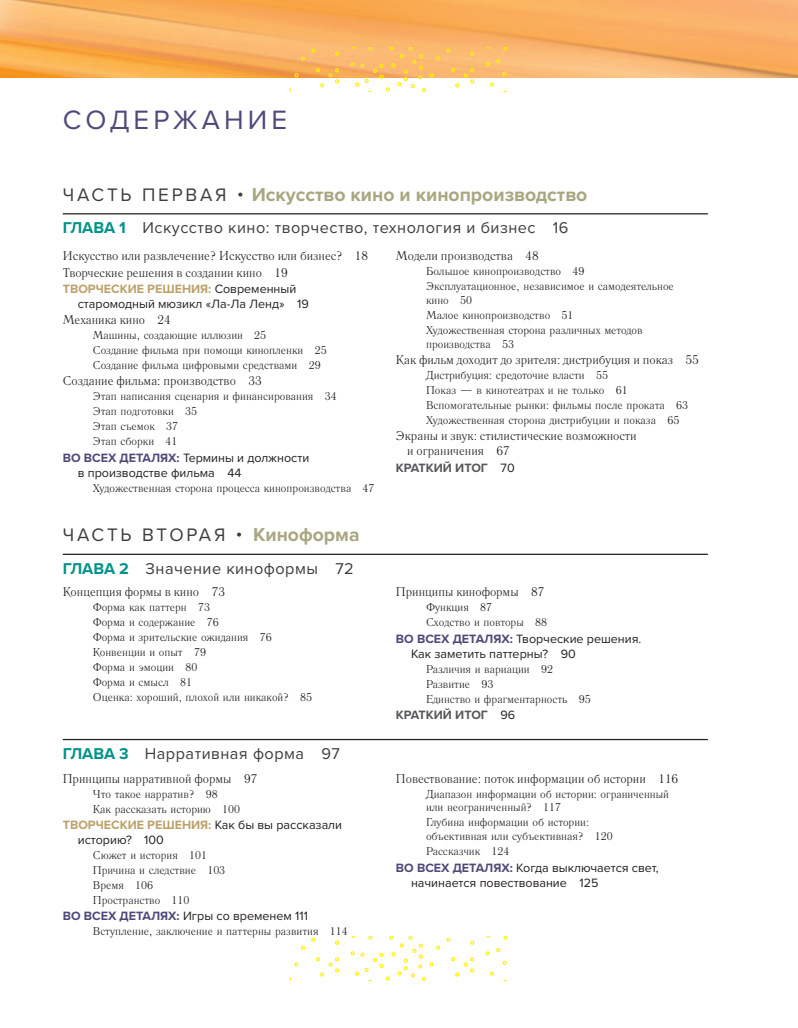
<style>
.page{position:relative;width:798px;height:1028px;background:#fff}
.page>*{position:absolute;margin:0;border:0;box-sizing:border-box;transform-origin:0 0}
.t1{font:27.5px "Proxima Nova";letter-spacing:.15em;color:#4e497a}
.t2{font:700 19.38px "Proxima Nova";color:#a9a682}
.t3{font:18.75px "Proxima Nova";letter-spacing:.15em;color:#3e3e3f}
.t4{font:16.25px "Proxima Nova";letter-spacing:.03em;color:#3e3e3f}
.t5{font:12.5px/16.2px "Literaturnaya";color:#231f20}
.t6{font:12.5px/15px "Proxima Nova";color:#231f20}
.t7{font:700 12.5px "Proxima Nova";color:#57585a}
.t8{font:11.25px/15px "Literaturnaya";color:#231f20}
.s1{font-weight:400;font-size:18.75px;color:#3e3e3f}
.s2{font-weight:700;color:#00938a}
.s3{font-weight:700;color:#bda16b}
.s4{font-weight:700;color:#4e497a}
.s5{font-weight:400;color:#231f20}
.s6{font-weight:700;font-size:19.38px;color:#a9a682}
</style>
<div class="page">
<img style="left:0;top:0;width:797px;height:78px">
<hr style="left:63px;top:213px;width:644px;height:1px;background:#231f20">
<svg style="left:316px;top:68px;width:23px;height:19px"></svg>
<svg style="left:335px;top:52px;width:4px;height:4px"></svg>
<svg style="left:294px;top:73px;width:4px;height:4px"></svg>
<svg style="left:301px;top:57px;width:4px;height:4px"></svg>
<svg style="left:311px;top:49px;width:4px;height:4px"></svg>
<svg style="left:451px;top:68px;width:23px;height:19px"></svg>
<svg style="left:470px;top:52px;width:4px;height:4px"></svg>
<svg style="left:446px;top:49px;width:4px;height:4px"></svg>
<svg style="left:485px;top:62px;width:4px;height:4px"></svg>
<svg style="left:503px;top:47px;width:4px;height:4px"></svg>
<svg style="left:490px;top:83px;width:4px;height:4px"></svg>
<svg style="left:496px;top:59px;width:4px;height:4px"></svg>
<svg style="left:502px;top:72px;width:4px;height:4px"></svg>
<svg style="left:350px;top:47px;width:90px;height:45px"></svg>
<svg style="left:316px;top:957px;width:23px;height:19px"></svg>
<svg style="left:335px;top:940px;width:4px;height:4px"></svg>
<svg style="left:294px;top:962px;width:4px;height:4px"></svg>
<svg style="left:301px;top:945px;width:4px;height:4px"></svg>
<svg style="left:311px;top:937px;width:4px;height:4px"></svg>
<svg style="left:451px;top:957px;width:23px;height:19px"></svg>
<svg style="left:470px;top:940px;width:4px;height:4px"></svg>
<svg style="left:446px;top:937px;width:4px;height:4px"></svg>
<svg style="left:485px;top:951px;width:4px;height:4px"></svg>
<svg style="left:490px;top:971px;width:4px;height:4px"></svg>
<svg style="left:496px;top:948px;width:4px;height:4px"></svg>
<svg style="left:502px;top:960px;width:4px;height:5px"></svg>
<svg style="left:350px;top:936px;width:90px;height:45px"></svg>
<hr style="left:63px;top:553px;width:644px;height:2px;background:#231f20">
<hr style="left:63px;top:739px;width:644px;height:1px;background:#231f20">
<h1 class="t1" style="left:63px;top:109px;width:226px">СОДЕРЖАНИЕ</h1>
<h2 class="t2" style="left:63px;top:184px;width:526px"><span class="s1">ЧАСТЬ ПЕРВАЯ •</span> Искусство кино и кинопроизводство</h2>
<h3 class="t4" style="left:63px;top:221px;width:507px"><span class="s2">ГЛАВА 1</span> Искусство кино: творчество, технология и бизнес 16</h3>
<p class="t5" style="left:63px;top:249px;width:307px">Искусство или развлечение? Искусство или бизнес? 18<br>Творческие решения в создании кино 19</p>
<p class="t6" style="left:78px;top:282px;width:232px;text-indent:-15px"><span class="s3">ТВОРЧЕСКИЕ РЕШЕНИЯ:</span> Современный старомодный мюзикл «Ла-Ла Ленд» 19</p>
<p class="t5" style="left:63px;top:313px;width:109px">Механика кино 24</p>
<p class="t8" style="left:93px;top:329px;width:235px">Машины, создающие иллюзии 25<br>Создание фильма при помощи кинопленки 25<br>Создание фильма цифровыми средствами 29</p>
<p class="t5" style="left:63px;top:374px;width:200px">Создание фильма: производство 33</p>
<p class="t8" style="left:93px;top:390px;width:245px">Этап написания сценария и финансирования 34<br>Этап подготовки 35<br>Этап съемок 37<br>Этап сборки 41</p>
<p class="t6" style="left:78px;top:451px;width:233px;text-indent:-15px"><span class="s4">ВО ВСЕХ ДЕТАЛЯХ:</span> Термины и должности в производстве фильма 44</p>
<p class="t8" style="left:93px;top:481px;width:283px">Художественная сторона процесса кинопроизводства 47</p>
<p class="t5" style="left:396px;top:249px;width:144px">Модели производства 48</p>
<p class="t8" style="left:426px;top:265px;width:249px">Большое кинопроизводство 49<br>Эксплуатационное, независимое и самодеятельное</p>
<p class="t8" style="left:426px;top:294px;width:218px">кино 50<br>Малое кинопроизводство 51<br>Художественная сторона различных методов</p>
<p class="t8" style="left:426px;top:337px;width:89px">производства 53</p>
<p class="t5" style="left:396px;top:353px;width:304px">Как фильм доходит до зрителя: дистрибуция и показ 55</p>
<p class="t8" style="left:426px;top:369px;width:263px">Дистрибуция: средоточие власти 55<br>Показ — в кинотеатрах и не только 61<br>Вспомогательные рынки: фильмы после проката 63<br>Художественная сторона дистрибуции и показа 65</p>
<p class="t5" style="left:407px;top:430px;width:231px;line-height:15px;text-indent:-11px">Экраны и звук: стилистические возможности и ограничения 67</p>
<p class="t7" style="left:396px;top:461px;width:120px">КРАТКИЙ ИТОГ <span class="s5">70</span></p>
<h3 class="t3" style="left:63px;top:527px;width:298px">ЧАСТЬ ВТОРАЯ • <span class="s6">Киноформа</span></h3>
<h3 class="t4" style="left:63px;top:561px;width:292px"><span class="s2">ГЛАВА 2</span> Значение киноформы 72</h3>
<p class="t5" style="left:63px;top:585px;width:164px">Концепция формы в кино 73</p>
<p class="t8" style="left:93px;top:601px;width:221px">Форма как паттерн 73<br>Форма и содержание 76<br>Форма и зрительские ожидания 76<br>Конвенции и опыт 79<br>Форма и эмоции 80<br>Форма и смысл 81<br>Оценка: хороший, плохой или никакой? 85</p>
<h3 class="t4" style="left:63px;top:746px;width:278px"><span class="s2">ГЛАВА 3</span> Нарративная форма 97</h3>
<p class="t5" style="left:63px;top:771px;width:196px">Принципы нарративной формы 97</p>
<p class="t8" style="left:93px;top:787px;width:149px">Что такое нарратив? 98<br>Как рассказать историю 100</p>
<p class="t6" style="left:78px;top:818px;width:266px;text-indent:-15px"><span class="s3">ТВОРЧЕСКИЕ РЕШЕНИЯ:</span> Как бы вы рассказали историю? 100</p>
<p class="t8" style="left:93px;top:848px;width:134px">Сюжет и история 101<br>Причина и следствие 103<br>Время 106<br>Пространство 110</p>
<p class="t6" style="left:63px;top:909px;width:246px"><span class="s4">ВО ВСЕХ ДЕТАЛЯХ:</span> Игры со временем 111</p>
<p class="t8" style="left:93px;top:925px;width:256px">Вступление, заключение и паттерны развития 114</p>
<p class="t5" style="left:396px;top:585px;width:150px">Принципы киноформы 87</p>
<p class="t8" style="left:426px;top:601px;width:123px">Функция 87<br>Сходство и повторы 88</p>
<p class="t6" style="left:411px;top:631px;width:232px;text-indent:-15px"><span class="s4">ВО ВСЕХ ДЕТАЛЯХ:</span> Творческие решения.<br>Как заметить паттерны? 90</p>
<p class="t8" style="left:426px;top:662px;width:166px">Различия и вариации 92<br>Развитие 93<br>Единство и фрагментарность 95</p>
<p class="t7" style="left:396px;top:708px;width:121px">КРАТКИЙ ИТОГ <span class="s5">96</span></p>
<p class="t5" style="left:396px;top:771px;width:284px">Повествование: поток информации об истории 116</p>
<p class="t8" style="left:426px;top:788px;width:244px;line-height:13.8px">Диапазон информации об истории: ограниченный или неограниченный? 117</p>
<p class="t8" style="left:426px;top:816px;width:188px;line-height:13.8px">Глубина информации об истории: объективная или субъективная? 120</p>
<p class="t8" style="left:426px;top:845px;width:85px">Рассказчик 124</p>
<p class="t6" style="left:411px;top:860px;width:249px;text-indent:-15px"><span class="s4">ВО ВСЕХ ДЕТАЛЯХ:</span> Когда выключается свет, начинается повествование 125</p>
</div>
